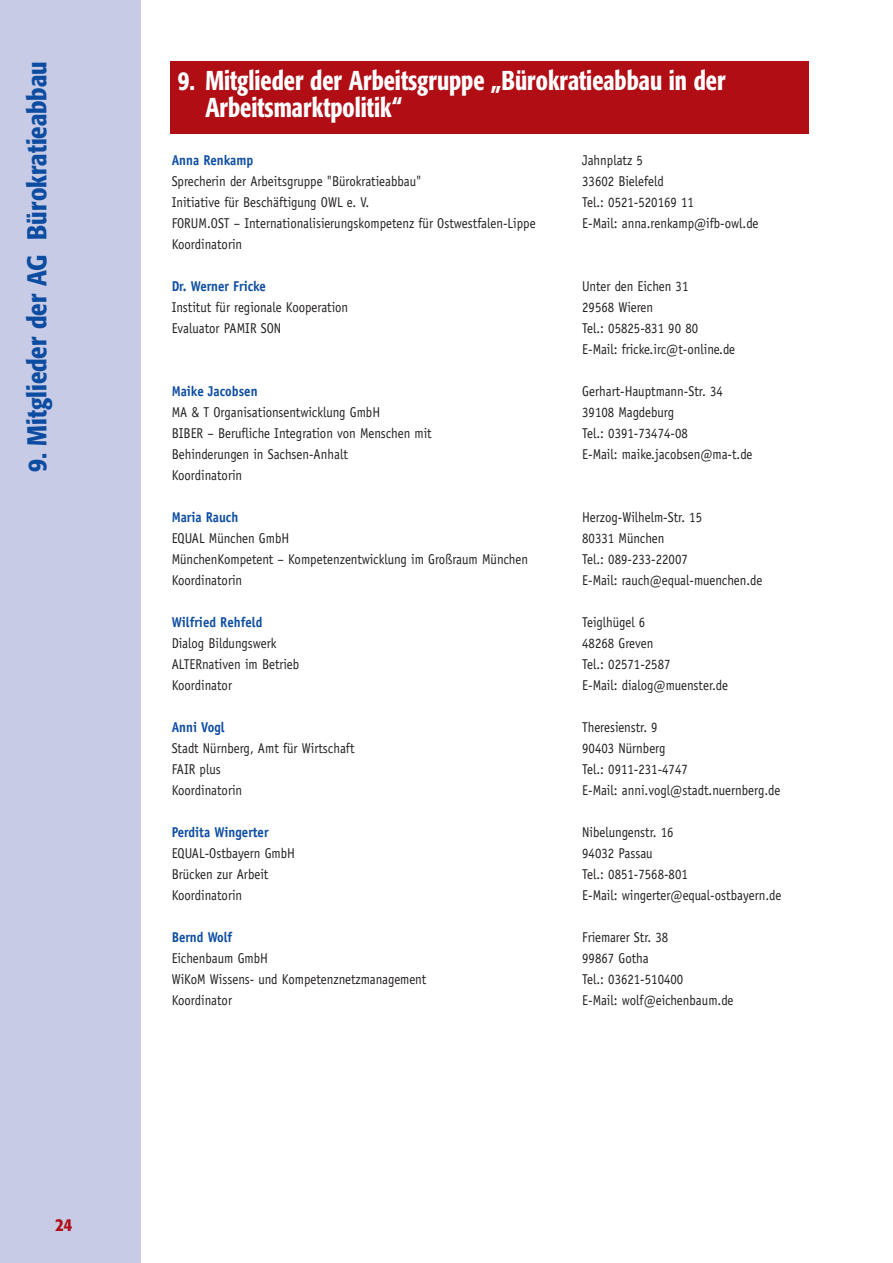
<style>
.page{position:relative;width:893px;height:1263px;background:#fff}
.page>*{position:absolute;margin:0;border:0;box-sizing:border-box;transform-origin:0 0}
.t1{font:500 27px/27px "Formata Condensed BQ";color:#fff;scale:.9 1}
.t2{font:500 27px "Formata Condensed BQ";color:#0d4da1}
.t3{font:500 18px "Formata Condensed BQ";color:#b00d15}
.t4{font:14.25px/21px "Officina Sans";color:#231f20;scale:.9 1}
.t5{font:700 14.25px "Officina Sans";color:#0d4da1;scale:.9 1}
</style>
<div class="page">
<div style="left:0;top:0;width:140px;height:1263px;background:#c7cbe6"></div>
<div style="left:170px;top:62px;width:638px;height:72px;background:#b00d15"></div>
<h1 class="t2" style="left:26px;top:472px;width:413px;rotate:-90deg">9. Mitglieder der AG Bürokratieabbau</h1>
<h1 class="t1" style="left:205px;top:70px;width:579px;text-indent:-28px">9. Mitglieder der Arbeitsgruppe „Bürokratieabbau in der<br>Arbeitsmarktpolitik“</h1>
<p class="t5" style="left:172px;top:155px;width:92px">Anna Renkamp</p>
<p class="t4" style="left:582px;top:151px;width:69px">Jahnplatz 5</p>
<p class="t4" style="left:172px;top:172px;width:279px">Sprecherin der Arbeitsgruppe "Bürokratieabbau"</p>
<p class="t4" style="left:582px;top:172px;width:92px">33602 Bielefeld</p>
<p class="t4" style="left:172px;top:193px;width:221px">Initiative für Beschäftigung OWL e. V.</p>
<p class="t4" style="left:582px;top:193px;width:126px">Tel.: 0521-520169 11</p>
<p class="t4" style="left:172px;top:214px;width:406px">FORUM.OST – Internationalisierungskompetenz für Ostwestfalen-Lippe</p>
<p class="t4" style="left:582px;top:214px;width:197px">E-Mail: anna.renkamp@ifb-owl.de</p>
<p class="t4" style="left:172px;top:235px;width:80px">Koordinatorin</p>
<p class="t5" style="left:172px;top:281px;width:106px">Dr. Werner Fricke</p>
<p class="t4" style="left:582px;top:277px;width:119px">Unter den Eichen 31</p>
<p class="t4" style="left:172px;top:298px;width:198px">Institut für regionale Kooperation</p>
<p class="t4" style="left:582px;top:298px;width:80px">29568 Wieren</p>
<p class="t4" style="left:172px;top:319px;width:123px">Evaluator PAMIR SON</p>
<p class="t4" style="left:582px;top:319px;width:171px">Tel.: 05825-831 90 80<br>E-Mail: fricke.irc@t-online.de</p>
<p class="t5" style="left:172px;top:386px;width:97px">Maike Jacobsen</p>
<p class="t4" style="left:582px;top:382px;width:158px">Gerhart-Hauptmann-Str. 34</p>
<p class="t4" style="left:172px;top:403px;width:233px">MA &amp; T Organisationsentwicklung GmbH</p>
<p class="t4" style="left:582px;top:403px;width:104px">39108 Magdeburg</p>
<p class="t4" style="left:172px;top:424px;width:290px">BIBER – Berufliche Integration von Menschen mit</p>
<p class="t4" style="left:582px;top:424px;width:119px">Tel.: 0391-73474-08</p>
<p class="t4" style="left:172px;top:445px;width:197px">Behinderungen in Sachsen-Anhalt</p>
<p class="t4" style="left:582px;top:445px;width:191px">E-Mail: maike.jacobsen@ma-t.de</p>
<p class="t4" style="left:172px;top:466px;width:80px">Koordinatorin</p>
<p class="t5" style="left:172px;top:512px;width:76px">Maria Rauch</p>
<p class="t4" style="left:582px;top:508px;width:135px">Herzog-Wilhelm-Str. 15</p>
<p class="t4" style="left:172px;top:529px;width:132px">EQUAL München GmbH</p>
<p class="t4" style="left:582px;top:529px;width:93px">80331 München</p>
<p class="t4" style="left:172px;top:550px;width:397px">MünchenKompetent – Kompetenzentwicklung im Großraum München</p>
<p class="t4" style="left:582px;top:550px;width:119px">Tel.: 089-233-22007</p>
<p class="t4" style="left:172px;top:571px;width:80px">Koordinatorin</p>
<p class="t4" style="left:582px;top:571px;width:201px">E-Mail: rauch@equal-muenchen.de</p>
<p class="t5" style="left:172px;top:617px;width:102px">Wilfried Rehfeld</p>
<p class="t4" style="left:582px;top:613px;width:72px">Teiglhügel 6</p>
<p class="t4" style="left:172px;top:634px;width:118px">Dialog Bildungswerk</p>
<p class="t4" style="left:582px;top:634px;width:81px">48268 Greven</p>
<p class="t4" style="left:172px;top:655px;width:143px">ALTERnativen im Betrieb</p>
<p class="t4" style="left:582px;top:655px;width:100px">Tel.: 02571-2587</p>
<p class="t4" style="left:172px;top:676px;width:69px">Koordinator</p>
<p class="t4" style="left:582px;top:676px;width:163px">E-Mail: dialog@muenster.de</p>
<p class="t5" style="left:172px;top:722px;width:60px">Anni Vogl</p>
<p class="t4" style="left:582px;top:718px;width:85px">Theresienstr. 9</p>
<p class="t4" style="left:172px;top:739px;width:205px">Stadt Nürnberg, Amt für Wirtschaft</p>
<p class="t4" style="left:582px;top:739px;width:94px">90403 Nürnberg</p>
<p class="t4" style="left:172px;top:760px;width:56px">FAIR plus</p>
<p class="t4" style="left:582px;top:760px;width:119px">Tel.: 0911-231-4747</p>
<p class="t4" style="left:172px;top:781px;width:80px">Koordinatorin</p>
<p class="t4" style="left:582px;top:781px;width:222px">E-Mail: anni.vogl@stadt.nuernberg.de</p>
<p class="t5" style="left:172px;top:827px;width:109px">Perdita Wingerter</p>
<p class="t4" style="left:582px;top:823px;width:103px">Nibelungenstr. 16</p>
<p class="t4" style="left:172px;top:844px;width:139px">EQUAL-Ostbayern GmbH</p>
<p class="t4" style="left:582px;top:844px;width:80px">94032 Passau</p>
<p class="t4" style="left:172px;top:865px;width:109px">Brücken zur Arbeit</p>
<p class="t4" style="left:582px;top:865px;width:119px">Tel.: 0851-7568-801</p>
<p class="t4" style="left:172px;top:886px;width:80px">Koordinatorin</p>
<p class="t4" style="left:582px;top:886px;width:223px">E-Mail: wingerter@equal-ostbayern.de</p>
<p class="t5" style="left:172px;top:932px;width:69px">Bernd Wolf</p>
<p class="t4" style="left:582px;top:928px;width:97px">Friemarer Str. 38</p>
<p class="t4" style="left:172px;top:949px;width:109px">Eichenbaum GmbH</p>
<p class="t4" style="left:582px;top:949px;width:76px">99867 Gotha</p>
<p class="t4" style="left:172px;top:970px;width:284px">WiKoM Wissens- und Kompetenznetzmanagement</p>
<p class="t4" style="left:582px;top:970px;width:114px">Tel.: 03621-510400</p>
<p class="t4" style="left:172px;top:991px;width:69px">Koordinator</p>
<p class="t4" style="left:582px;top:991px;width:170px">E-Mail: wolf@eichenbaum.de</p>
<p class="t3" style="left:55px;top:1217px;width:19px">24</p>
</div>
